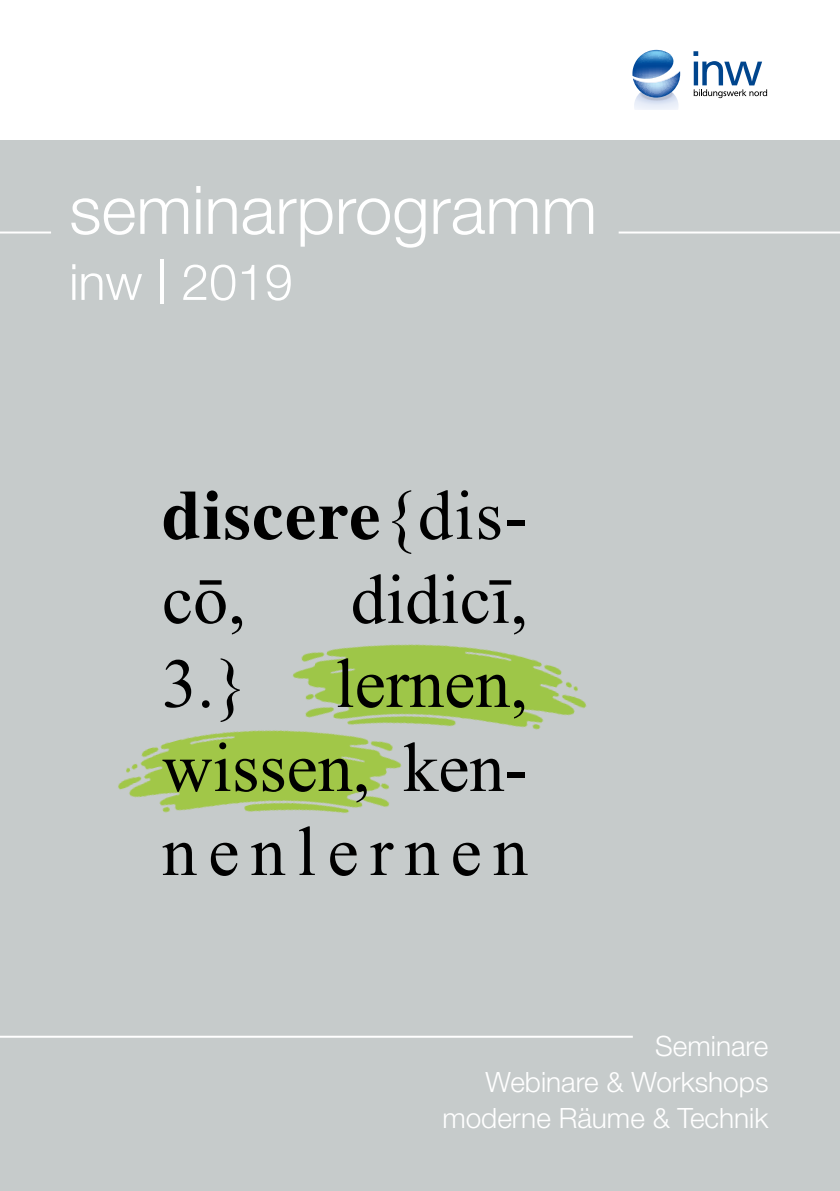
<style>
.page{position:relative;width:840px;height:1191px;background:#fff}
.page>*{position:absolute;margin:0;border:0;box-sizing:border-box;transform-origin:0 0}
.t1{font:70px/84px "Times New Roman";color:#000;text-align:justify}
.t2{font:700 70px "Times";letter-spacing:.025em;color:#000}
.t3{font:300 67px "Helvetica Neue LT Pro";color:#fff}
.t4{font:300 50px "Helvetica Neue LT Pro";color:#fff}
.t5{font:300 28px/36px "Helvetica Neue LT Pro";color:#fff;text-align:right}
.s1{font-size:62.4px}
.s2{font-family:"Times New Roman";font-weight:400}
</style>
<div class="page">
<div style="left:0;top:141px;width:839px;height:1050px;background:#c6cbcb"></div>
<img style="left:232px;top:634px;width:355px;height:96px">
<img style="left:118px;top:715px;width:313px;height:99px">
<svg style="left:164px;top:574px;width:360px;height:60px"></svg>
<svg style="left:632px;top:50px;width:47px;height:60px"></svg>
<svg style="left:693px;top:51px;width:73px;height:47px"></svg>
<hr style="left:0;top:231px;width:51px;height:2px;background:#fff">
<hr style="left:618px;top:231px;width:221px;height:2px;background:#fff">
<hr style="left:0;top:1035px;width:632px;height:2px;background:#fff">
<h2 class="t3" style="left:69px;top:169px;width:529px">seminarprogramm</h2>
<h3 class="t4" style="left:69px;top:251px;width:225px">inw <span class="s1">I</span> 2019</h3>
<h1 class="t2" style="left:162px;top:448px;width:367px">discere<span class="s2">{dis-</span></h1>
<h1 class="t1" style="left:162px;top:640px;width:367px">3.} lernen, wissen, ken&shy;nenlernen</h1>
<p class="t5" style="left:442px;top:1027px;width:327px">Seminare<br>Webinare &amp; Workshops moderne Räume &amp; Technik</p>
<p class="t5" style="left:632px;top:1065px;width:138px;line-height:38px">Webinare<br>Workshops</p>
</div>
